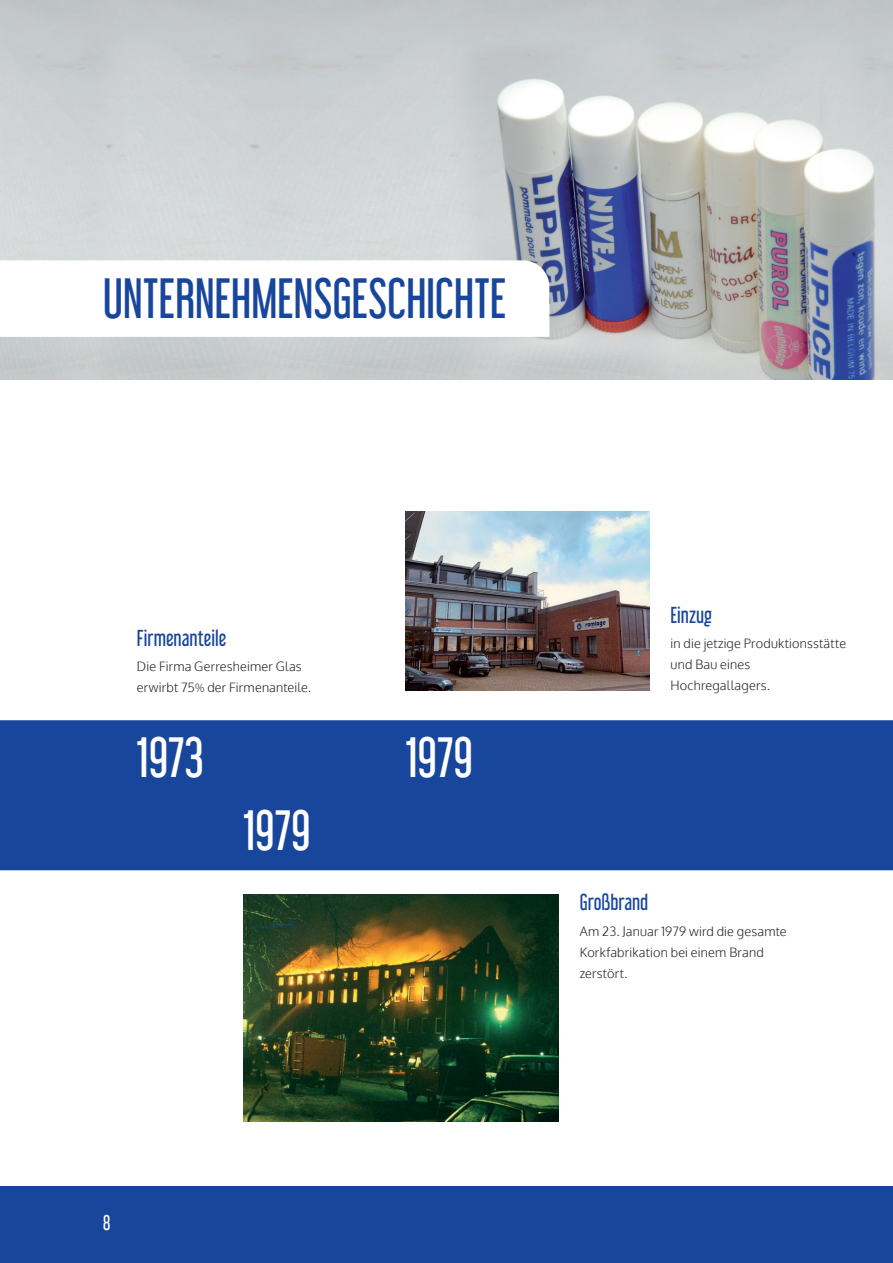
<style>
.page{position:relative;width:893px;height:1263px;background:#fff}
.page>*{position:absolute;margin:0;border:0;box-sizing:border-box;transform-origin:0 0}
.t1{font:49.8px "Libel Suit Rg";letter-spacing:-.005em;color:#18469d}
.t2{font:49.8px "Libel Suit Rg";color:#fff}
.t3{font:20.25px "Libel Suit Rg";color:#18469d}
.t4{font:18.75px "Libel Suit Rg";color:#fff}
.t5{font:300 12.75px/21px "Oxygen";letter-spacing:.015em;color:#231f20}
.s1{font-family:"Myriad Pro"}
</style>
<div class="page">
<div style="left:0;top:1186px;width:893px;height:77px;background:#18469d"></div>
<img style="left:0;top:0;width:893px;height:380px">
<div style="left:0;top:720px;width:893px;height:150px;background:#18469d"></div>
<img style="left:406px;top:512px;width:243px;height:179px">
<img style="left:243px;top:894px;width:315px;height:227px">
<svg style="left:0;top:260px;width:549px;height:77px"></svg>
<div style="left:93px;top:267px;width:424px;height:63px;background:#fff"></div>
<h1 class="t1" style="left:103px;top:258px;width:405px">UNTERNEHMENSGESCHICHTE</h1>
<h2 class="t3" style="left:137px;top:622px;width:91px">Firmenanteile</h2>
<p class="t5" style="left:137px;top:657px;width:176px">Die Firma Gerresheimer Glas erwirbt 75<span class="s1">%</span> der Firmenanteile.</p>
<h1 class="t2" style="left:137px;top:716px;width:68px">1973</h1>
<h1 class="t2" style="left:243px;top:790px;width:69px">1979</h1>
<h1 class="t2" style="left:406px;top:716px;width:69px">1979</h1>
<h3 class="t4" style="left:103px;top:1207px;width:9px">8</h3>
<h2 class="t3" style="left:670px;top:598px;width:43px">Einzug</h2>
<p class="t5" style="left:670px;top:633px;width:177px">in die jetzige Produktionsstätte und Bau eines<br>Hochregallagers.</p>
<h2 class="t3" style="left:580px;top:886px;width:70px">Großbrand</h2>
<p class="t5" style="left:580px;top:921px;width:208px">Am 23. Januar 1979 wird die gesamte<br>Korkfabrikation bei einem Brand zerstört.</p>
</div>
